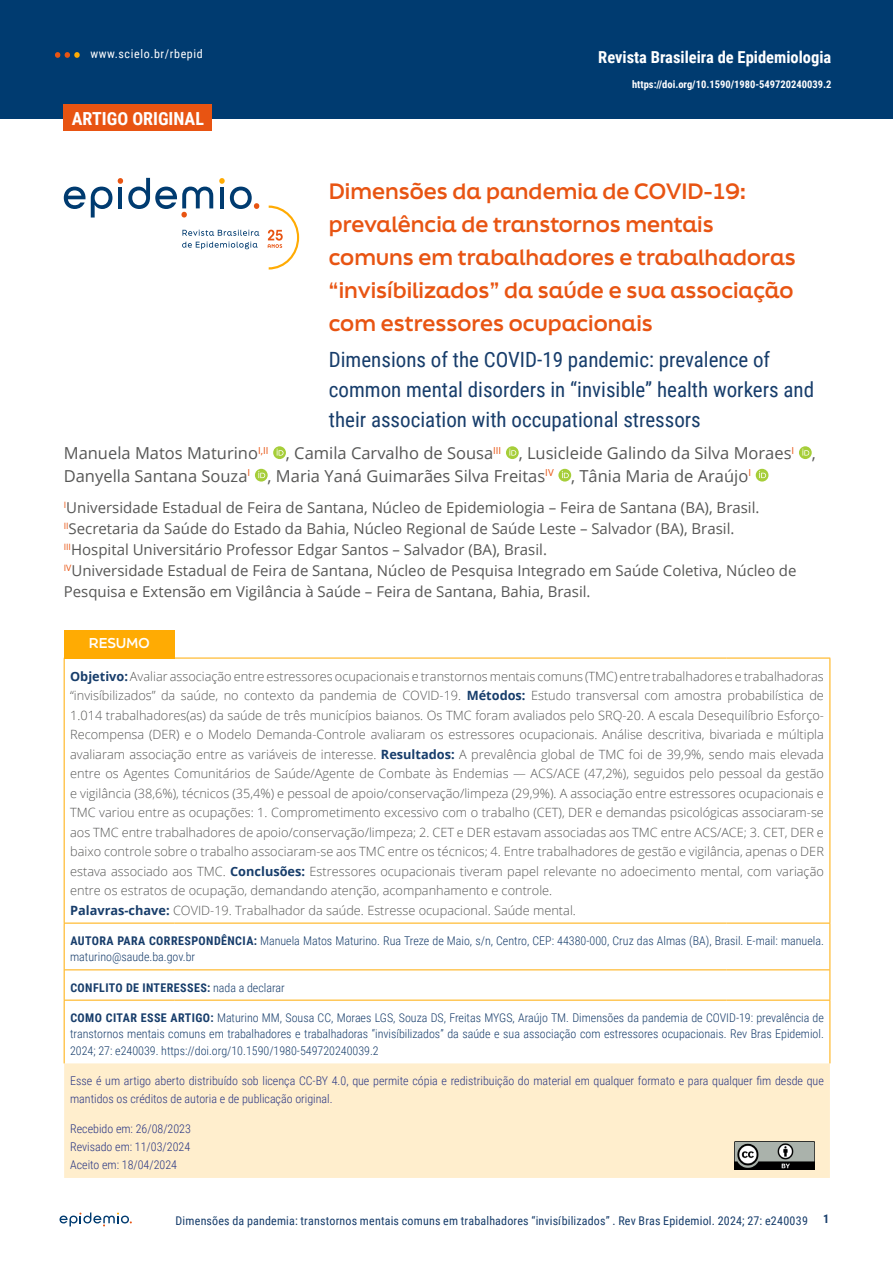
<style>
.page{position:relative;width:893px;height:1263px;background:#fff}
.page>*{position:absolute;margin:0;border:0;box-sizing:border-box;transform-origin:0 0}
.t1{font:700 21px/33px "Final Six";color:#e85412}
.t2{font:21px/30px "Roboto Condensed";color:#173d6b}
.t3{font:700 18px "Roboto Condensed";color:#fff}
.t4{font:16.5px/22.5px "Open Sans";color:#575756}
.t5{font:700 16.5px "Roboto Condensed";color:#fff}
.t6{font:15px/21px "Open Sans";color:#575756}
.t7{font:700 13.5px "Final Six";letter-spacing:-.01em;color:#fff}
.t8{font:300 12.75px/19.5px "Open Sans";color:#575756}
.t9{font:300 12px/16.5px "Roboto Condensed";color:#173d6b}
.t10{font:300 12px/18px "Roboto Condensed";color:#283583}
.t11{font:12px "Roboto Condensed";letter-spacing:.015em;color:#173d6b}
.t12{font:700 12px "Roboto Condensed";letter-spacing:.035em;color:#173d6b}
.t13{font:12px "Roboto Condensed";letter-spacing:.05em;color:#fff}
.t14{font:700 10.5px "Roboto Condensed";color:#fff}
.s1{font-weight:700;color:#173d6b}
.s2{font-weight:700}
.s3{font-weight:300}
</style>
<div class="page">
<svg style="left:60px;top:1212px;width:72px;height:14px"></svg>
<div style="left:0;top:0;width:893px;height:118px;background:#003b70"></div>
<svg style="left:55px;top:52px;width:25px;height:6px"></svg>
<svg style="left:273px;top:446px;width:13px;height:13px"></svg>
<svg style="left:277px;top:449px;width:7px;height:7px"></svg>
<svg style="left:506px;top:446px;width:13px;height:13px"></svg>
<svg style="left:509px;top:449px;width:7px;height:7px"></svg>
<svg style="left:799px;top:446px;width:13px;height:13px"></svg>
<svg style="left:802px;top:449px;width:7px;height:7px"></svg>
<svg style="left:255px;top:469px;width:13px;height:13px"></svg>
<svg style="left:258px;top:471px;width:7px;height:7px"></svg>
<svg style="left:558px;top:469px;width:13px;height:13px"></svg>
<svg style="left:562px;top:471px;width:7px;height:7px"></svg>
<svg style="left:756px;top:469px;width:12px;height:13px"></svg>
<svg style="left:759px;top:471px;width:7px;height:7px"></svg>
<svg style="left:64px;top:187px;width:48px;height:30px"></svg>
<svg style="left:118px;top:178px;width:95px;height:39px"></svg>
<svg style="left:219px;top:178px;width:40px;height:31px"></svg>
<svg style="left:182px;top:230px;width:77px;height:6px"></svg>
<svg style="left:182px;top:242px;width:76px;height:7px"></svg>
<svg style="left:268px;top:206px;width:31px;height:64px"></svg>
<div style="left:64px;top:105px;width:148px;height:26px;background:#e85412"></div>
<div style="left:64px;top:630px;width:110px;height:28px;background:#ffab03"></div>
<div style="left:64px;top:1063px;width:766px;height:115px;background:#ffeecd"></div>
<hr style="left:829px;top:923px;width:1px;height:47px;background:#ffab03">
<hr style="left:829px;top:970px;width:1px;height:30px;background:#ffab03">
<hr style="left:829px;top:1000px;width:1px;height:63px;background:#ffab03">
<hr style="left:64px;top:923px;width:1px;height:47px;background:#ffab03">
<hr style="left:64px;top:970px;width:1px;height:30px;background:#ffab03">
<hr style="left:65px;top:969px;width:109px;height:1px;background:#ffab03">
<hr style="left:174px;top:969px;width:552px;height:1px;background:#ffab03">
<hr style="left:726px;top:969px;width:103px;height:1px;background:#ffab03">
<hr style="left:64px;top:1000px;width:1px;height:63px;background:#ffab03">
<hr style="left:64px;top:1000px;width:110px;height:1px;background:#ffab03">
<hr style="left:174px;top:1000px;width:552px;height:1px;background:#ffab03">
<hr style="left:726px;top:1000px;width:104px;height:1px;background:#ffab03">
<hr style="left:64px;top:658px;width:110px;height:1px;background:#ffab03">
<hr style="left:64px;top:658px;width:1px;height:265px;background:#ffab03">
<hr style="left:174px;top:658px;width:552px;height:1px;background:#ffab03">
<hr style="left:726px;top:658px;width:104px;height:1px;background:#ffab03">
<hr style="left:829px;top:658px;width:1px;height:265px;background:#ffab03">
<hr style="left:64px;top:923px;width:110px;height:1px;background:#ffab03">
<hr style="left:174px;top:923px;width:552px;height:1px;background:#ffab03">
<hr style="left:726px;top:923px;width:104px;height:1px;background:#ffab03">
<img style="left:735px;top:1141px;width:79px;height:28px">
<p class="t13" style="left:90px;top:45px;width:114px">www.scielo.br/rbepid</p>
<h2 class="t3" style="left:72px;top:106px;width:134px">ARTIGO ORIGINAL</h2>
<p class="t5" style="left:598px;top:46px;width:235px">Revista Brasileira de Epidemiologia</p>
<p class="t14" style="left:632px;top:77px;width:201px">https://doi.org/10.1590/1980-549720240039.2</p>
<h1 class="t1" style="left:329px;top:174px;width:469px">Dimensões da pandemia de COVID-19: prevalência de transtornos mentais comuns em trabalhadores e trabalhadoras “invisíbilizados” da saúde e sua associação com estressores ocupacionais</h1>
<h1 class="t2" style="left:329px;top:343px;width:487px">Dimensions of the COVID-19 pandemic: prevalence of common mental disorders in “invisible” health workers and their association with occupational stressors</h1>
<p class="t4" style="left:64px;top:441px;width:753px">Manuela Matos Maturino<sup>I,II</sup> , Camila Carvalho de Sousa<sup>III</sup> , Lusicleide Galindo da Silva Moraes<sup>I</sup> ,<br>Danyella Santana Souza<sup>I</sup> , Maria Yaná Guimarães Silva Freitas<sup>IV</sup> , Tânia Maria de Araújo<sup>I</sup></p>
<p class="t6" style="left:64px;top:496px;width:734px"><sup>I</sup>Universidade Estadual de Feira de Santana, Núcleo de Epidemiologia – Feira de Santana (BA), Brasil.<br><sup>II</sup>Secretaria da Saúde do Estado da Bahia, Núcleo Regional de Saúde Leste – Salvador (BA), Brasil.<br><sup>III</sup>Hospital Universitário Professor Edgar Santos – Salvador (BA), Brasil.<br><sup>IV</sup>Universidade Estadual de Feira de Santana, Núcleo de Pesquisa Integrado em Saúde Coletiva, Núcleo de Pesquisa e Extensão em Vigilância à Saúde – Feira de Santana, Bahia, Brasil.</p>
<p class="t7" style="left:89px;top:633px;width:62px">RESUMO</p>
<p class="t8" style="left:70px;top:666px;width:755px"><span class="s1">Objetivo:</span> Avaliar associação entre estressores ocupacionais e transtornos mentais comuns (TMC) entre trabalhadores e trabalhadoras “invisíbilizados” da saúde, no contexto da pandemia de COVID-19. <span class="s1">Métodos:</span> Estudo transversal com amostra probabilística de 1.014 trabalhadores(as) da saúde de três municípios baianos. Os TMC foram avaliados pelo SRQ-20. A escala Desequilíbrio Esforço-Recompensa (DER) e o Modelo Demanda-Controle avaliaram os estressores ocupacionais. Análise descritiva, bivariada e múltipla avaliaram associação entre as variáveis de interesse. <span class="s1">Resultados:</span> A prevalência global de TMC foi de 39,9%, sendo mais elevada entre os Agentes Comunitários de Saúde/Agente de Combate às Endemias — ACS/ACE (47,2%), seguidos pelo pessoal da gestão e vigilância (38,6%), técnicos (35,4%) e pessoal de apoio/conservação/limpeza (29,9%). A associação entre estressores ocupacionais e TMC variou entre as ocupações: 1. Comprometimento excessivo com o trabalho (CET), DER e demandas psicológicas associaram-se aos TMC entre trabalhadores de apoio/conservação/limpeza; 2. CET e DER estavam associadas aos TMC entre ACS/ACE; 3. CET, DER e baixo controle sobre o trabalho associaram-se aos TMC entre os técnicos; 4. Entre trabalhadores de gestão e vigilância, apenas o DER estava associado aos TMC. <span class="s1">Conclusões:</span> Estressores ocupacionais tiveram papel relevante no adoecimento mental, com variação entre os estratos de ocupação, demandando atenção, acompanhamento e controle.<br><span class="s1">Palavras-chave:</span> COVID-19. Trabalhador da saúde. Estresse ocupacional. Saúde mental.</p>
<p class="t9" style="left:70px;top:932px;width:755px"><span class="s2">AUTORA PARA CORRESPONDÊNCIA:</span> Manuela Matos Maturino. Rua Treze de Maio, s/n, Centro, CEP: 44380-000, Cruz das Almas (BA), Brasil. E-mail: manuela. maturino@saude.ba.gov.br</p>
<p class="t12" style="left:70px;top:979px;width:216px">CONFLITO DE INTERESSES: <span class="s3">nada a declarar</span></p>
<p class="t9" style="left:70px;top:1009px;width:755px;text-align:justify"><span class="s2">COMO CITAR ESSE ARTIGO:</span> Maturino MM, Sousa CC, Moraes LGS, Souza DS, Freitas MYGS, Araújo TM. Dimensões da pandemia de COVID-19: prevalência de transtornos mentais comuns em trabalhadores e trabalhadoras “invisíbilizados” da saúde e sua associação com estressores ocupacionais. Rev Bras Epidemiol.<br>2024; 27: e240039. https://doi.org/10.1590/1980-549720240039.2</p>
<p class="t10" style="left:70px;top:1071px;width:755px">Esse é um artigo aberto distribuído sob licença CC-BY 4.0, que permite cópia e redistribuição do material em qualquer formato e para qualquer fim desde que mantidos os créditos de autoria e de publicação original.</p>
<p class="t10" style="left:70px;top:1120px;width:122px;text-align:justify">Recebido em: 26/08/2023<br>Revisado em: 11/03/2024<br>Aceito em: 18/04/2024</p>
<p class="t11" style="left:176px;top:1212px;width:634px">Dimensões da pandemia: transtornos mentais comuns em trabalhadores “invisíbilizados” . Rev Bras Epidemiol. 2024; 27: e240039</p>
<p class="t12" style="left:823px;top:1211px;width:8px">1</p>
</div>
